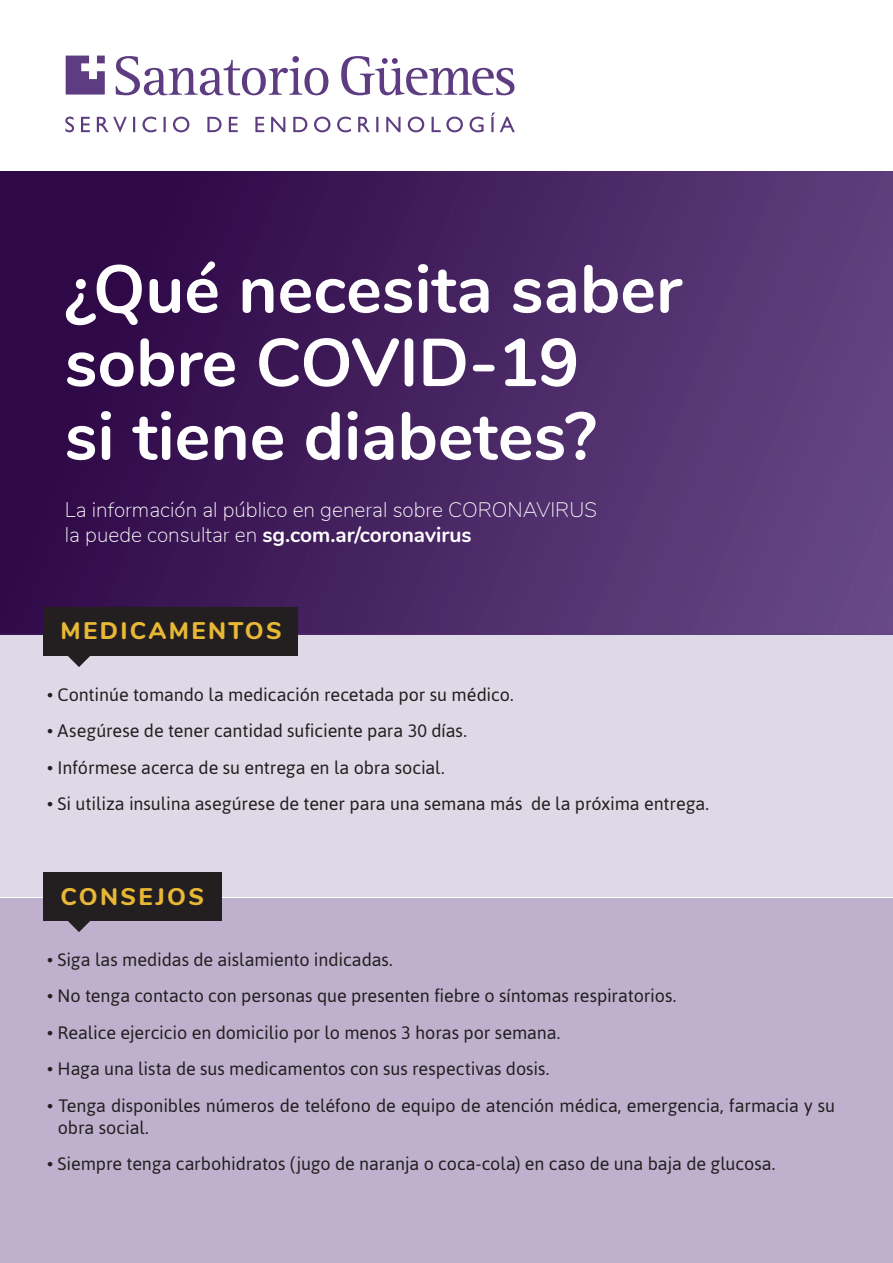
<style>
.page{position:relative;width:893px;height:1263px;background:#fff}
.page>*{position:absolute;margin:0;border:0;box-sizing:border-box;transform-origin:0 0}
.t1{font:700 67.2px/73.5px "Nunito";color:#fff}
.t2{font:800 24px "Nunito";letter-spacing:.1em;color:#e7b735}
.t3{font:200 20.85px/25px "Nunito";color:#fff}
.t4{font:18px/21.6px "Asap";letter-spacing:-.005em;color:#231f20}
.s1{font-weight:700}
</style>
<div class="page">
<div style="left:0;top:171px;width:893px;height:463px;background:linear-gradient(to right,#2b0442,#644582)"></div>
<svg style="left:65px;top:56px;width:450px;height:76px"></svg>
<div style="left:0;top:633px;width:893px;height:263px;background:#dfd8e6"></div>
<div style="left:43px;top:607px;width:254px;height:48px;background:#231f20"></div>
<svg style="left:67px;top:655px;width:24px;height:12px"></svg>
<div style="left:0;top:898px;width:893px;height:365px;background:#bfb1cd"></div>
<div style="left:43px;top:872px;width:179px;height:48px;background:#231f20"></div>
<svg style="left:67px;top:920px;width:24px;height:12px"></svg>
<h1 class="t1" style="left:65px;top:249px;width:618px">¿Qué necesita saber sobre COVID-19<br>si tiene diabetes?</h1>
<p class="t3" style="left:65px;top:496px;width:533px">La información al público en general sobre CORONAVIRUS la puede consultar en <span class="s1">sg.com.ar/coronavirus</span></p>
<h2 class="t2" style="left:60px;top:612px;width:223px">MEDICAMENTOS</h2>
<p class="t4" style="left:47px;top:683px;width:468px">• Continúe tomando la medicación recetada por su médico.</p>
<p class="t4" style="left:47px;top:719px;width:421px">• Asegúrese de tener cantidad suficiente para 30 días.</p>
<p class="t4" style="left:47px;top:756px;width:399px">• Infórmese acerca de su entrega en la obra social.</p>
<p class="t4" style="left:47px;top:793px;width:663px">• Si utiliza insulina asegúrese de tener para una semana más de la próxima entrega.</p>
<h2 class="t2" style="left:60px;top:879px;width:145px">CONSEJOS</h2>
<p class="t4" style="left:47px;top:948px;width:347px">• Siga las medidas de aislamiento indicadas.</p>
<p class="t4" style="left:47px;top:984px;width:631px">• No tenga contacto con personas que presenten fiebre o síntomas respiratorios.</p>
<p class="t4" style="left:47px;top:1021px;width:515px">• Realice ejercicio en domicilio por lo menos 3 horas por semana.</p>
<p class="t4" style="left:47px;top:1058px;width:504px">• Haga una lista de sus medicamentos con sus respectivas dosis.</p>
<p class="t4" style="left:58px;top:1094px;width:779px;text-indent:-10px">• Tenga disponibles números de teléfono de equipo de atención médica, emergencia, farmacia y su obra social.</p>
<p class="t4" style="left:47px;top:1152px;width:730px">• Siempre tenga carbohidratos (jugo de naranja o coca-cola) en caso de una baja de glucosa.</p>
</div>
